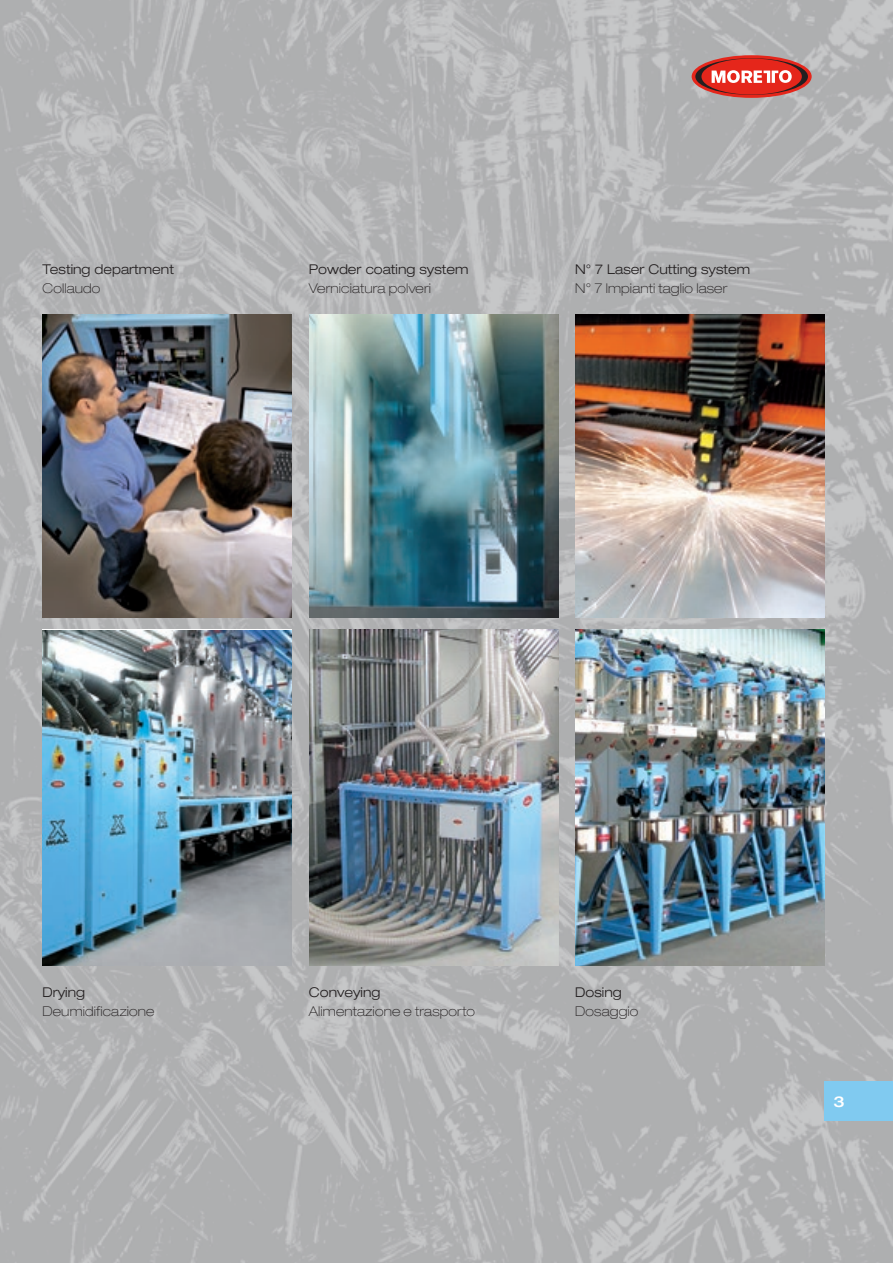
<style>
.page{position:relative;width:893px;height:1263px;background:#fff}
.page>*{position:absolute;margin:0;border:0;box-sizing:border-box;transform-origin:0 0}
.Normale{font:500 expanded 15px "Helvetica Neue";color:#fff}
.Normale-2{font:100 expanded 13.5px "Helvetica Neue";letter-spacing:.01em;color:#231f20}
.Normale-3{font:300 expanded 13.5px "Helvetica Neue";color:#231f20}
</style>
<div class="page">
<img style="left:0;top:0;width:893px;height:1263px">
<svg style="left:692px;top:55px;width:120px;height:43px"></svg>
<svg style="left:695px;top:58px;width:113px;height:37px;background:#d1544d"></svg>
<div style="left:825px;top:1081px;width:68px;height:40px;background:#80caf0"></div>
<img style="left:575px;top:630px;width:250px;height:335px">
<img style="left:575px;top:315px;width:249px;height:302px">
<img style="left:309px;top:315px;width:249px;height:302px">
<img style="left:43px;top:315px;width:249px;height:302px">
<img style="left:43px;top:630px;width:249px;height:335px">
<img style="left:309px;top:630px;width:249px;height:335px">
<p class="Normale-3" style="left:43px;top:261px;width:133px">Testing department</p>
<p class="Normale-2" style="left:43px;top:280px;width:59px">Collaudo</p>
<p class="Normale-3" style="left:309px;top:261px;width:161px">Powder coating system</p>
<p class="Normale-2" style="left:309px;top:280px;width:124px">Verniciatura polveri</p>
<p class="Normale-3" style="left:575px;top:261px;width:176px">N° 7 Laser Cutting system</p>
<p class="Normale-2" style="left:575px;top:280px;width:154px">N° 7 Impianti taglio laser</p>
<p class="Normale-3" style="left:43px;top:984px;width:44px">Drying</p>
<p class="Normale-2" style="left:43px;top:1003px;width:113px">Deumidificazione</p>
<p class="Normale-3" style="left:309px;top:984px;width:73px">Conveying</p>
<p class="Normale-2" style="left:309px;top:1003px;width:168px">Alimentazione e trasporto</p>
<p class="Normale-3" style="left:575px;top:984px;width:48px">Dosing</p>
<p class="Normale-2" style="left:575px;top:1003px;width:65px">Dosaggio</p>
<p class="Normale" style="left:833px;top:1092px;width:13px">3</p>
</div>
